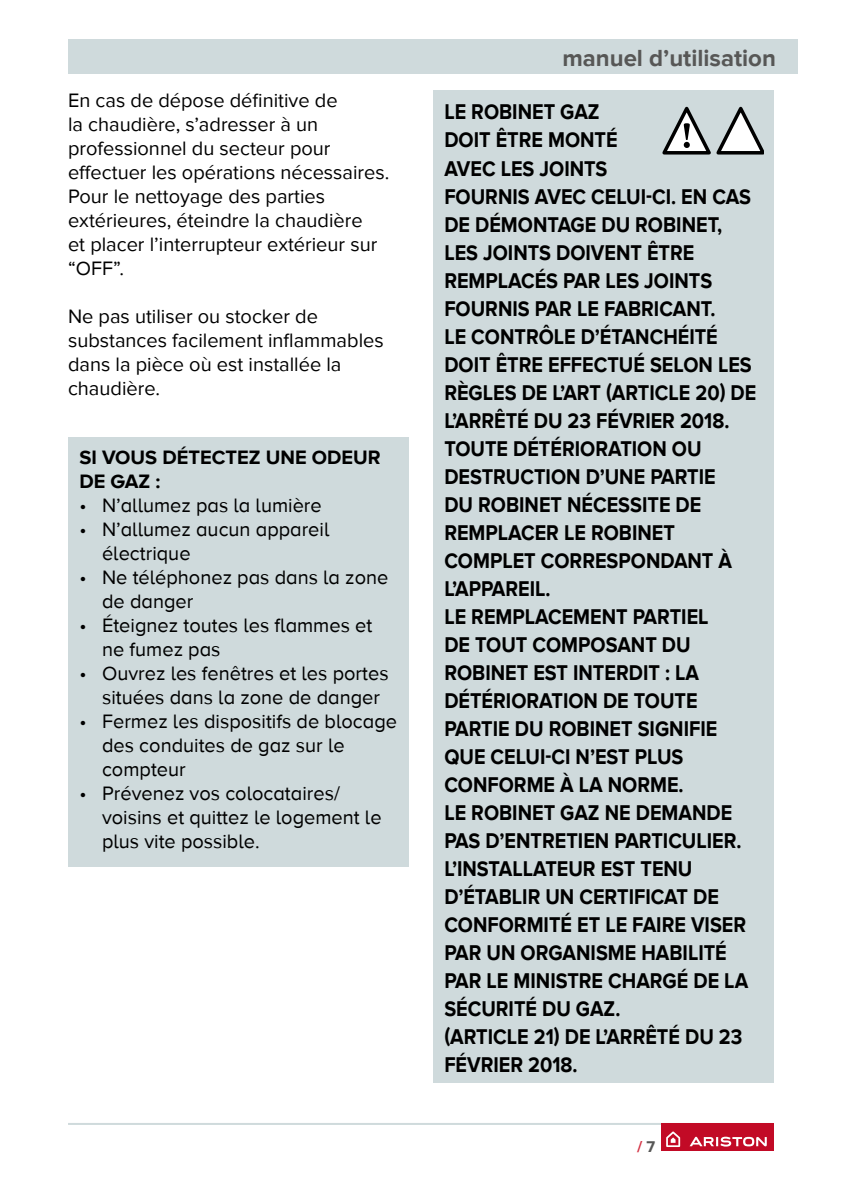
<style>
.page{position:relative;width:842px;height:1191px;background:#fff}
.page>*{position:absolute;margin:0;border:0;box-sizing:border-box;transform-origin:0 0}
.t1{font:700 24px "Proxima Nova";color:#575756}
.t2{font:700 22px/28px "Proxima Nova";color:#000;scale:.9 1}
.t3{font:20px/24px "Proxima Nova A";color:#000}
.t4{font:20px/24px "Proxima Nova";color:#000}
.t5{font:700 20px/24px "Proxima Nova A";color:#000}
.t6{font:700 16px "Proxima Nova";color:#d43345}
.s1{color:#575756}
</style>
<div class="page">
<hr style="left:68px;top:1123px;width:706px;height:2px;background:#cfdadc">
<div style="left:661px;top:1123px;width:113px;height:28px;background:#c20a26"></div>
<svg style="left:666px;top:1131px;width:14px;height:16px"></svg>
<svg style="left:689px;top:1136px;width:78px;height:10px"></svg>
<div style="left:68px;top:40px;width:729px;height:34px;background:#cfdadc"></div>
<div style="left:68px;top:437px;width:341px;height:429px;background:#cfdadc"></div>
<div style="left:433px;top:91px;width:341px;height:992px;background:#cfdadc"></div>
<svg style="left:662px;top:106px;width:101px;height:49px"></svg>
<p class="t4" style="left:68px;top:88px;width:323px">En cas de dépose définitive de<br>la chaudière, s’adresser à un professionnel du secteur pour effectuer les opérations nécessaires.<br>Pour le nettoyage des parties extérieures, éteindre la chaudière<br>et placer l’interrupteur extérieur sur “OFF”.</p>
<p class="t4" style="left:68px;top:304px;width:317px">Ne pas utiliser ou stocker de substances facilement inflammables dans la pièce où est installée la chaudière.</p>
<p class="t5" style="left:79px;top:445px;width:303px">SI VOUS DÉTECTEZ UNE ODEUR<br>DE GAZ :</p>
<p class="t3" style="left:79px;top:493px;width:244px">• N’allumez pas la lumière</p>
<p class="t3" style="left:102px;top:517px;width:229px;text-indent:-23px">• N’allumez aucun appareil électrique</p>
<p class="t3" style="left:102px;top:565px;width:288px;text-indent:-23px">• Ne téléphonez pas dans la zone de danger</p>
<p class="t3" style="left:102px;top:613px;width:272px;text-indent:-23px">• Éteignez toutes les flammes et ne fumez pas</p>
<p class="t3" style="left:102px;top:661px;width:288px;text-indent:-23px">• Ouvrez les fenêtres et les portes situées dans la zone de danger</p>
<p class="t3" style="left:102px;top:709px;width:296px;text-indent:-23px">• Fermez les dispositifs de blocage des conduites de gaz sur le compteur</p>
<p class="t3" style="left:102px;top:781px;width:281px;text-indent:-23px">• Prévenez vos colocataires/ voisins et quittez le logement le plus vite possible.</p>
<p class="t1" style="left:562px;top:44px;width:215px">manuel d’utilisation</p>
<p class="t2" style="left:444px;top:99px;width:348px">LE ROBINET GAZ<br>DOIT ÊTRE MONTÉ<br>AVEC LES JOINTS<br>FOURNIS AVEC CELUI-CI. EN CAS<br>DE DÉMONTAGE DU ROBINET,<br>LES JOINTS DOIVENT ÊTRE<br>REMPLACÉS PAR LES JOINTS<br>FOURNIS PAR LE FABRICANT.<br>LE CONTRÔLE D’ÉTANCHÉITÉ<br>DOIT ÊTRE EFFECTUÉ SELON LES<br>RÈGLES DE L’ART (ARTICLE 20) DE<br>L’ARRÊTÉ DU 23 FÉVRIER 2018.<br>TOUTE DÉTÉRIORATION OU<br>DESTRUCTION D’UNE PARTIE<br>DU ROBINET NÉCESSITE DE<br>REMPLACER LE ROBINET<br>COMPLET CORRESPONDANT À<br>L’APPAREIL.<br>LE REMPLACEMENT PARTIEL<br>DE TOUT COMPOSANT DU<br>ROBINET EST INTERDIT : LA<br>DÉTÉRIORATION DE TOUTE<br>PARTIE DU ROBINET SIGNIFIE<br>QUE CELUI-CI N’EST PLUS<br>CONFORME À LA NORME.<br>LE ROBINET GAZ NE DEMANDE<br>PAS D’ENTRETIEN PARTICULIER.<br>L’INSTALLATEUR EST TENU<br>D’ÉTABLIR UN CERTIFICAT DE<br>CONFORMITÉ ET LE FAIRE VISER<br>PAR UN ORGANISME HABILITÉ<br>PAR LE MINISTRE CHARGÉ DE LA<br>SÉCURITÉ DU GAZ.<br>(ARTICLE 21) DE L’ARRÊTÉ DU 23<br>FÉVRIER 2018.</p>
<p class="t6" style="left:637px;top:1137px;width:20px">/ <span class="s1">7</span></p>
</div>
